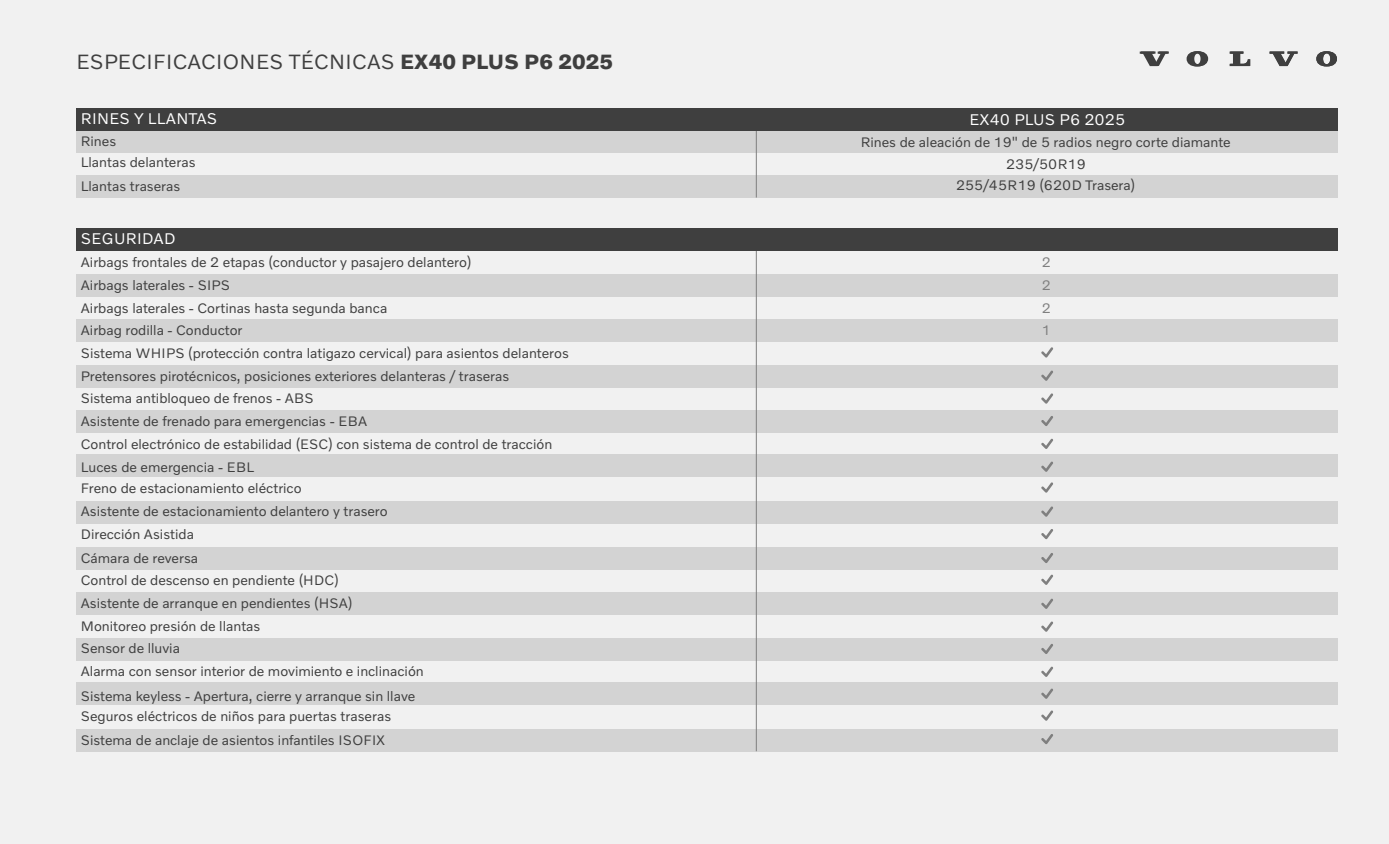
<style>
.page{position:relative;width:1389px;height:844px;background:#fff}
.page>*{position:absolute;margin:0;border:0;box-sizing:border-box;transform-origin:0 0}
.t1{font:21px "Volvo Novum";letter-spacing:.02em;color:#3f3f3f}
.t2{font:15.75px "Volvo Novum";letter-spacing:.02em;color:#fff}
.t3{font:14px/22.8px "Volvo Novum";color:#3f3f3f}
.t4{font:14px/22.6px "Volvo Novum";color:#7f7f7f;text-align:justify}
.s1{font-weight:700}
</style>
<div class="page">
<div style="left:0;top:0;width:1389px;height:843px;background:#f1f1f1"></div>
<div style="left:76px;top:274px;width:1262px;height:22px;background:#d3d3d3"></div>
<div style="left:76px;top:319px;width:1262px;height:23px;background:#d3d3d3"></div>
<div style="left:76px;top:365px;width:1262px;height:22px;background:#d3d3d3"></div>
<div style="left:76px;top:410px;width:1262px;height:23px;background:#d3d3d3"></div>
<div style="left:76px;top:454px;width:1262px;height:23px;background:#d3d3d3"></div>
<div style="left:76px;top:501px;width:1262px;height:23px;background:#d3d3d3"></div>
<div style="left:76px;top:547px;width:1262px;height:22px;background:#d3d3d3"></div>
<div style="left:76px;top:592px;width:1262px;height:23px;background:#d3d3d3"></div>
<div style="left:76px;top:638px;width:1262px;height:22px;background:#d3d3d3"></div>
<div style="left:76px;top:682px;width:1262px;height:22px;background:#d3d3d3"></div>
<div style="left:76px;top:728px;width:1262px;height:23px;background:#d3d3d3"></div>
<svg style="left:1140px;top:51px;width:29px;height:15px"></svg>
<svg style="left:1230px;top:51px;width:20px;height:15px"></svg>
<svg style="left:1187px;top:51px;width:21px;height:16px"></svg>
<svg style="left:1269px;top:51px;width:29px;height:15px"></svg>
<svg style="left:1316px;top:51px;width:21px;height:16px"></svg>
<div style="left:76px;top:130px;width:1262px;height:23px;background:#d3d3d3"></div>
<div style="left:76px;top:175px;width:1262px;height:23px;background:#d3d3d3"></div>
<svg style="left:1041px;top:347px;width:12px;height:10px"></svg>
<svg style="left:1041px;top:370px;width:12px;height:11px"></svg>
<svg style="left:1041px;top:393px;width:12px;height:10px"></svg>
<svg style="left:1041px;top:416px;width:12px;height:10px"></svg>
<svg style="left:1041px;top:438px;width:12px;height:11px"></svg>
<svg style="left:1041px;top:461px;width:12px;height:10px"></svg>
<svg style="left:1041px;top:482px;width:12px;height:10px"></svg>
<svg style="left:1041px;top:506px;width:12px;height:10px"></svg>
<svg style="left:1041px;top:529px;width:12px;height:10px"></svg>
<svg style="left:1041px;top:553px;width:12px;height:10px"></svg>
<svg style="left:1041px;top:574px;width:12px;height:10px"></svg>
<svg style="left:1041px;top:598px;width:12px;height:10px"></svg>
<svg style="left:1041px;top:621px;width:12px;height:10px"></svg>
<svg style="left:1041px;top:644px;width:12px;height:10px"></svg>
<svg style="left:1041px;top:666px;width:12px;height:10px"></svg>
<svg style="left:1041px;top:688px;width:12px;height:10px"></svg>
<svg style="left:1041px;top:710px;width:12px;height:10px"></svg>
<svg style="left:1041px;top:734px;width:12px;height:10px"></svg>
<hr style="left:756px;top:234px;width:1px;height:517px;background:#7f7f7f">
<hr style="left:756px;top:113px;width:1px;height:84px;background:#7f7f7f">
<div style="left:76px;top:228px;width:1262px;height:22px;background:#3f3f3f"></div>
<div style="left:76px;top:108px;width:1262px;height:23px;background:#3f3f3f"></div>
<h1 class="t1" style="left:76px;top:49px;width:538px">ESPECIFICACIONES TÉCNICAS <span class="s1">EX40 PLUS P6 2025</span></h1>
<p class="t2" style="left:81px;top:109px;width:138px">RINES Y LLANTAS</p>
<p class="t2" style="left:969px;top:110px;width:157px">EX40 PLUS P6 2025</p>
<p class="t3" style="left:81px;top:131px;width:116px;line-height:20.3px">Rines<br>Llantas delanteras</p>
<p class="t3" style="left:81px;top:174px;width:101px">Llantas traseras</p>
<p class="t2" style="left:81px;top:229px;width:96px">SEGURIDAD</p>
<p class="t3" style="left:861px;top:131px;width:371px;line-height:21.5px;text-align:center">Rines de aleación de 19" de 5 radios negro corte diamante<br>235/50R19<br>255/45R19 (620D Trasera)</p>
<p class="t3" style="left:81px;top:250px;width:392px">Airbags frontales de 2 etapas (conductor y pasajero delantero)</p>
<p class="t4" style="left:1042px;top:250px;width:11px">2<br>2<br>2<br>1</p>
<p class="t3" style="left:81px;top:273px;width:490px">Airbags laterales - SIPS<br>Airbags laterales - Cortinas hasta segunda banca<br>Airbag rodilla - Conductor<br>Sistema WHIPS (protección contra latigazo cervical) para asientos delanteros Pretensores pirotécnicos, posiciones exteriores delanteras / traseras<br>Sistema antibloqueo de frenos - ABS<br>Asistente de frenado para emergencias - EBA<br>Control electrónico de estabilidad (ESC) con sistema de control de tracción Luces de emergencia - EBL</p>
<p class="t3" style="left:81px;top:498px;width:308px;line-height:23.6px">Asistente de estacionamiento delantero y trasero<br>Dirección Asistida<br>Cámara de reversa</p>
<p class="t3" style="left:81px;top:568px;width:345px">Control de descenso en pendiente (HDC)<br>Asistente de arranque en pendientes (HSA)<br>Monitoreo presión de llantas<br>Sensor de lluvia<br>Alarma con sensor interior de movimiento e inclinación</p>
<p class="t3" style="left:81px;top:683px;width:336px">Sistema keyless - Apertura, cierre y arranque sin llave</p>
<p class="t3" style="left:81px;top:476px;width:222px">Freno de estacionamiento eléctrico</p>
<p class="t3" style="left:81px;top:703px;width:312px;line-height:23.8px">Seguros eléctricos de niños para puertas traseras<br>Sistema de anclaje de asientos infantiles ISOFIX</p>
</div>
